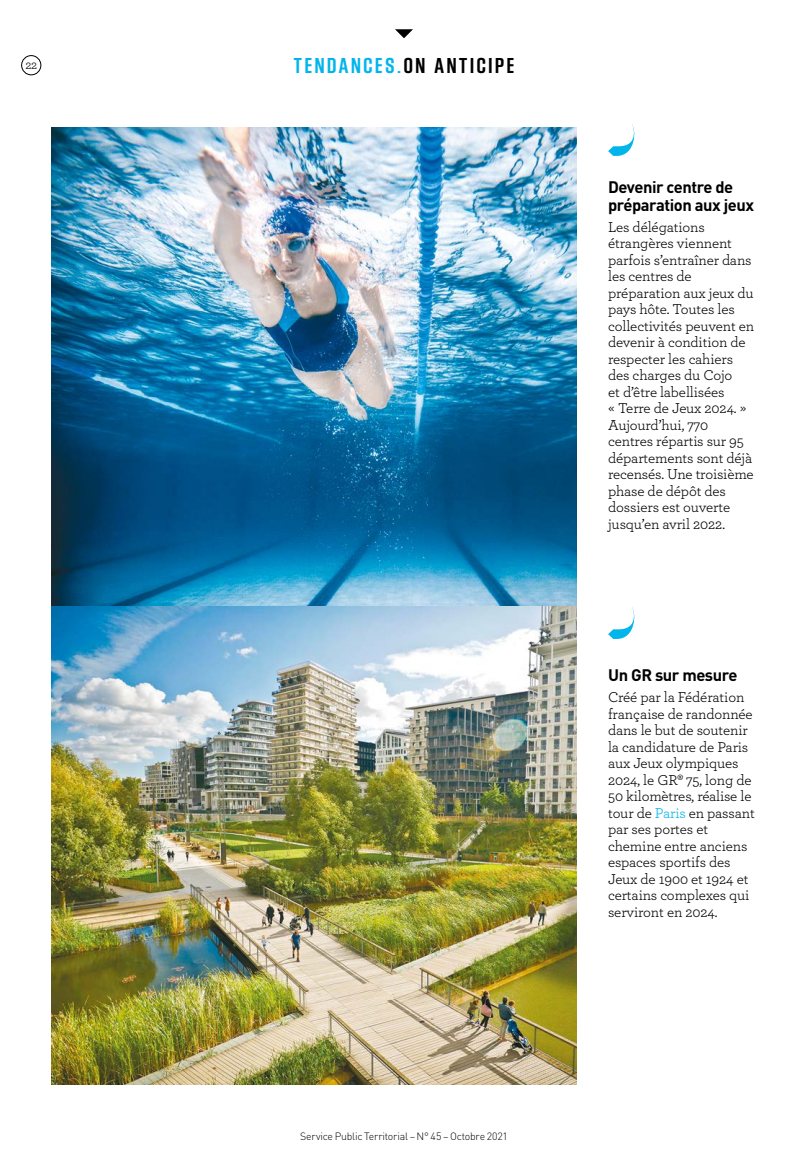
<style>
.page{position:relative;width:808px;height:1170px;background:#fff}
.page>*{position:absolute;margin:0;border:0;box-sizing:border-box;transform-origin:0 0}
.t1{font:22.5px "Block Gothic Bold Cond";letter-spacing:.12em;color:#00b5ec}
.t2{font:700 16.5px/18px "DINOT";letter-spacing:-.025em;color:#000}
.t3{font:15px/16.5px "Archer";letter-spacing:-.01em;color:#000}
.t4{font:12.75px "Archer";color:#000}
.t5{font:300 10.5px "DINOT";letter-spacing:-.02em;color:#000}
.s1{color:#000}
.s2{color:#00b5ec}
</style>
<div class="page">
<svg style="left:608px;top:124px;width:27px;height:32px"></svg>
<img style="left:51px;top:128px;width:525px;height:478px">
<div style="left:21px;top:55px;width:20px;height:20px;border:1px solid #000;border-radius:50%"></div>
<svg style="left:395px;top:29px;width:18px;height:9px"></svg>
<svg style="left:608px;top:607px;width:27px;height:32px"></svg>
<img style="left:51px;top:606px;width:525px;height:478px">
<p class="t4" style="left:25px;top:56px;width:13px">22</p>
<h1 class="t1" style="left:294px;top:54px;width:222px">TENDANCES.<span class="s1">ON ANTICIPE</span></h1>
<p class="t5" style="left:300px;top:1129px;width:209px">Service Public Territorial – N° 45 – Octobre 2021</p>
<p class="t2" style="left:608px;top:177px;width:148px">Devenir centre de préparation aux jeux</p>
<p class="t3" style="left:608px;top:218px;width:148px">Les délégations étrangères viennent parfois s’entraîner dans les centres de préparation aux jeux du pays hôte. Toutes les collectivités peuvent en devenir à condition de respecter les cahiers des charges du Cojo<br>et d’être labellisées<br>« Terre de Jeux 2024. »<br>Aujourd’hui, 770 centres répartis sur 95 départements sont déjà recensés. Une troisième phase de dépôt des dossiers est ouverte jusqu’en avril 2022.</p>
<p class="t2" style="left:608px;top:665px;width:131px">Un GR sur mesure</p>
<p class="t3" style="left:608px;top:688px;width:148px">Créé par la Fédération française de randonnée dans le but de soutenir la candidature de Paris aux Jeux olympiques<br>2024, le GR® 75, long de<br>50 kilomètres, réalise le tour de <span class="s2">Paris</span> en passant par ses portes et chemine entre anciens espaces sportifs des<br>Jeux de 1900 et 1924 et certains complexes qui serviront en 2024.</p>
</div>
